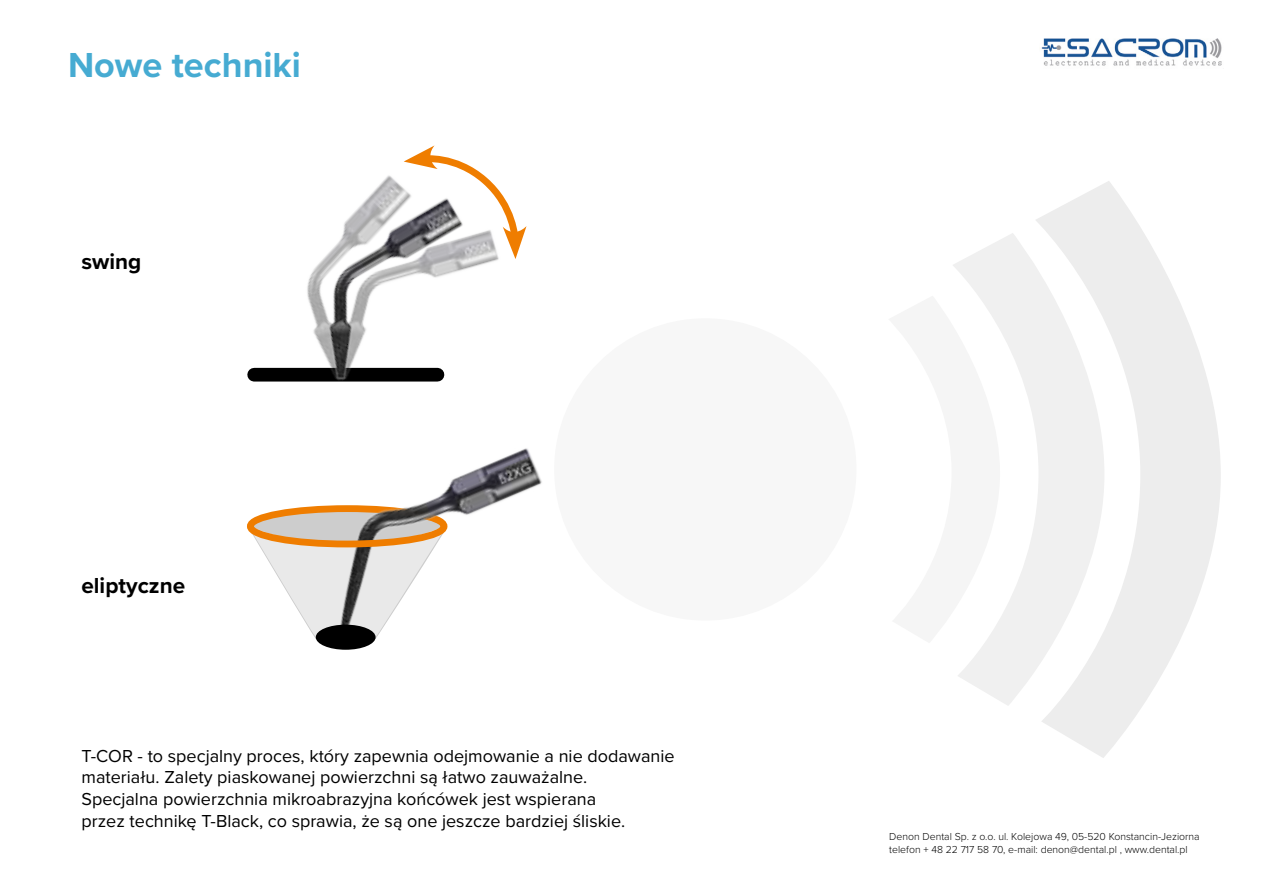
<style>
.page{position:relative;width:1263px;height:893px;background:#fff}
.page>*{position:absolute;margin:0;border:0;box-sizing:border-box;transform-origin:0 0}
.t1{font:700 36px "Proxima Nova";color:#46abd2}
.t2{font:700 22.5px "Proxima Nova";color:#000}
.t3{font:18px/21.6px "Proxima Nova";color:#000}
.t4{font:300 10.5px "Proxima Nova";color:#000}
</style>
<div class="page">
<div style="left:554px;top:318px;width:302px;height:303px;background:#f7f7f7;border-radius:50%"></div>
<svg style="left:953px;top:233px;width:82px;height:472px;fill:#f5f5f5"></svg>
<svg style="left:1035px;top:181px;width:186px;height:577px;fill:#f0f0f0"></svg>
<img style="left:1041px;top:38px;width:181px;height:28px">
<svg style="left:409px;top:145px;width:117px;height:86px"></svg>
<img style="left:247px;top:159px;width:227px;height:223px">
<img style="left:508px;top:208px;width:17px;height:51px">
<img style="left:269px;top:179px;width:239px;height:203px">
<svg style="left:248px;top:511px;width:24px;height:56px"></svg>
<img style="left:272px;top:505px;width:125px;height:145px">
<div style="left:247px;top:505px;width:200px;height:42px;border:7px solid #ef7d00;border-radius:50%"></div>
<img style="left:349px;top:448px;width:193px;height:159px">
<div style="left:316px;top:625px;width:60px;height:25px;background:#000;border-radius:50%"></div>
<p class="t1" style="left:68px;top:38px;width:234px">Nowe techniki</p>
<p class="t2" style="left:82px;top:245px;width:61px">swing</p>
<p class="t2" style="left:82px;top:569px;width:105px">eliptyczne</p>
<p class="t3" style="left:82px;top:744px;width:595px">T-COR - to specjalny proces, który zapewnia odejmowanie a nie dodawanie materiału. Zalety piaskowanej powierzchni są łatwo zauważalne.</p>
<p class="t3" style="left:82px;top:787px;width:545px">Specjalna powierzchnia mikroabrazyjna końcówek jest wspierana przez technikę T-Black, co sprawia, że są one jeszcze bardziej śliskie.</p>
<p class="t4" style="left:889px;top:829px;width:312px">Denon Dental Sp. z o.o. ul. Kolejowa 49, 05-520 Konstancin-Jeziorna</p>
<p class="t4" style="left:889px;top:841px;width:300px">telefon + 48 22 717 58 70, e-mail: denon@dental.pl , www.dental.pl</p>
</div>
